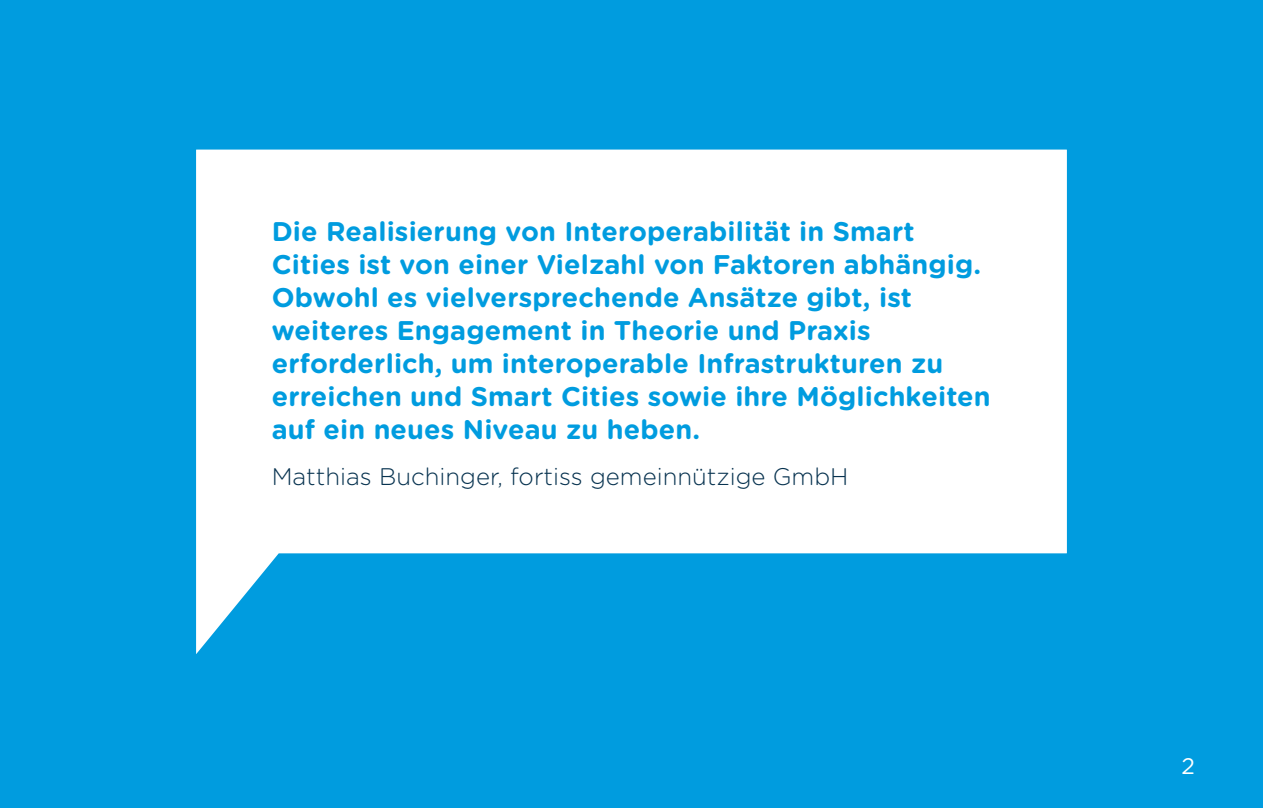
<style>
.page{position:relative;width:1263px;height:808px;background:#009cdf}
.page>*{position:absolute;margin:0;border:0;box-sizing:border-box;transform-origin:0 0}
.t1{font:700 27px/33px "Gotham Rounded";letter-spacing:.005em;color:#009cdf}
.t2{font:300 24px "Gotham Rounded";color:#083350}
.t3{font:22.5px "Gotham Rounded";color:#fff}
</style>
<div class="page">
<svg style="left:196px;top:149px;width:871px;height:505px"></svg>
<p class="t1" style="left:272px;top:214px;width:720px">Die Realisierung von Interoperabilität in Smart Cities ist von einer Vielzahl von Faktoren abhängig.<br>Obwohl es vielversprechende Ansätze gibt, ist weiteres Engagement in Theorie und Praxis erforderlich, um interoperable Infrastrukturen zu erreichen und Smart Cities sowie ihre Möglichkeiten auf ein neues Niveau zu heben.</p>
<p class="t2" style="left:272px;top:461px;width:578px">Matthias Buchinger, fortiss gemeinnützige GmbH</p>
<p class="t3" style="left:1181px;top:750px;width:15px">2</p>
</div>
